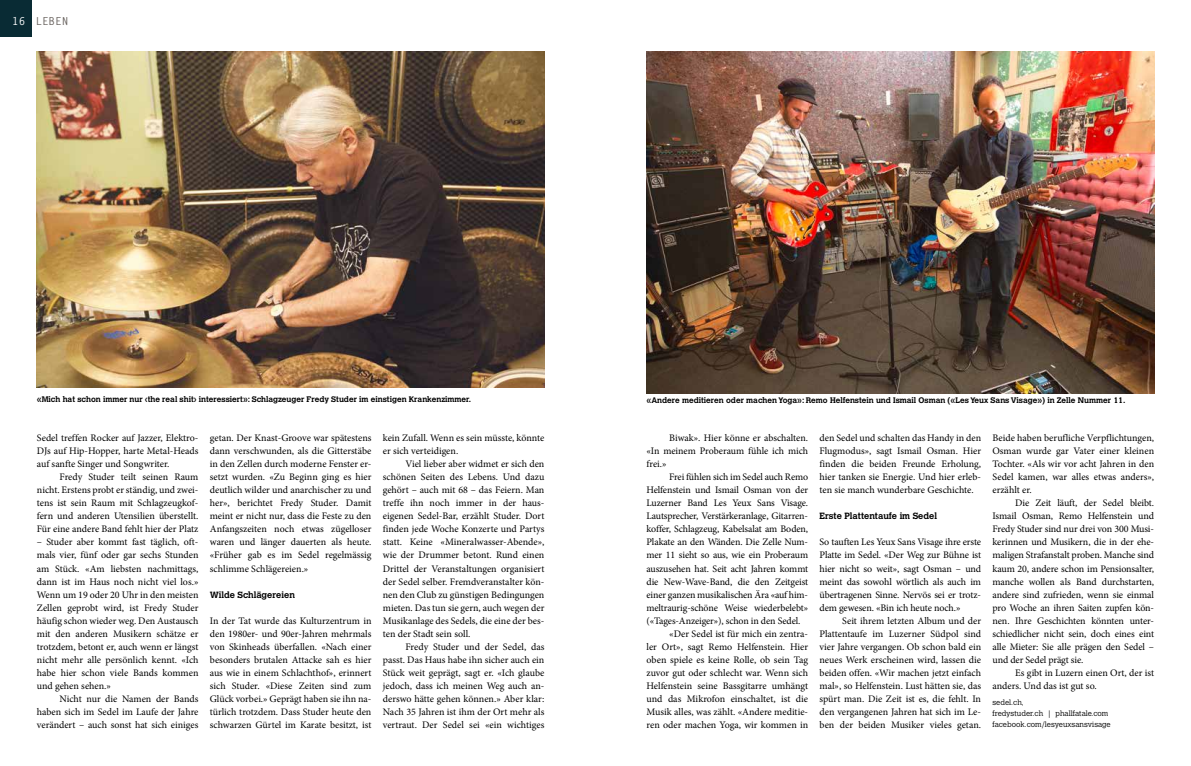
<style>
.page{position:relative;width:1191px;height:766px;background:#fff}
.page>*{position:absolute;margin:0;border:0;box-sizing:border-box;transform-origin:0 0}
.t1{font:700 11px "Letter Gothic Std";color:#66605c}
.t2{font:10px/13px "Minion Pro";letter-spacing:-.005em;color:#000;text-align:justify}
.t3{font:700 9px "Calvert MT Std";color:#000}
.t4{font:700 8px "Calvert MT Std";color:#000}
.t5{font:300 7.5px/11px "Calvert MT Std";color:#000}
.s1{color:#fff}
</style>
<div class="page">
<div style="left:0;top:0;width:31px;height:37px;background:#092b34"></div>
<img style="left:37px;top:51px;width:507px;height:336px">
<img style="left:646px;top:51px;width:508px;height:342px">
<p class="t1" style="left:12px;top:14px;width:58px"><span class="s1">16</span> LEBEN</p>
<p class="t4" style="left:37px;top:394px;width:436px">«Mich hat schon immer nur ‹the real shit› interessiert»: Schlagzeuger Fredy Studer im einstigen Krankenzimmer.</p>
<p class="t2" style="left:37px;top:431px;width:163px">Sedel treffen Rocker auf Jazzer, Elektro-DJs auf Hip-Hopper, harte Metal-Heads auf sanfte Singer und Songwriter.</p>
<p class="t2" style="left:37px;top:470px;width:163px;text-indent:23px">Fredy Studer teilt seinen Raum nicht. Erstens probt er ständig, und zwei&shy;tens ist sein Raum mit Schlagzeugkof&shy;fern und anderen Utensilien überstellt.<br>Für eine andere Band fehlt hier der Platz</p>
<p class="t2" style="left:37px;top:535px;width:163px">– Studer aber kommt fast täglich, oft&shy;mals vier, fünf oder gar sechs Stunden am Stück. «Am liebsten nachmittags, dann ist im Haus noch nicht viel los.» Wenn um 19 oder 20 Uhr in den meisten Zellen geprobt wird, ist Fredy Studer häufig schon wieder weg. Den Austausch mit den anderen Musikern schätze er trotzdem, betont er, auch wenn er längst nicht mehr alle persönlich kennt. «Ich habe hier schon viele Bands kommen und gehen sehen.»</p>
<p class="t2" style="left:37px;top:691px;width:163px;text-indent:23px">Nicht nur die Namen der Bands haben sich im Sedel im Laufe der Jahre verändert – auch sonst hat sich einiges</p>
<p class="t2" style="left:210px;top:431px;width:163px">getan. Der Knast-Groove war spätestens dann verschwunden, als die Gitterstäbe in den Zellen durch moderne Fenster er&shy;setzt wurden. «Zu Beginn ging es hier deutlich wilder und anarchischer zu und her», berichtet Fredy Studer. Damit meint er nicht nur, dass die Feste zu den Anfangszeiten noch etwas zügelloser waren und länger dauerten als heute. «Früher gab es im Sedel regelmässig schlimme Schlägereien.»</p>
<p class="t3" style="left:210px;top:588px;width:87px">Wilde Schlägereien</p>
<p class="t2" style="left:210px;top:613px;width:163px">In der Tat wurde das Kulturzentrum in den 1980er- und 90er-Jahren mehrmals von Skinheads überfallen. «Nach einer besonders brutalen Attacke sah es hier aus wie in einem Schlachthof», erinnert sich Studer. «Diese Zeiten sind zum Glück vorbei.» Geprägt haben sie ihn na&shy;türlich trotzdem. Dass Studer heute den schwarzen Gürtel im Karate besitzt, ist</p>
<p class="t2" style="left:383px;top:431px;width:163px">kein Zufall. Wenn es sein müsste, könnte er sich verteidigen.</p>
<p class="t2" style="left:383px;top:457px;width:163px;text-indent:23px">Viel lieber aber widmet er sich den schönen Seiten des Lebens. Und dazu gehört – auch mit 68 – das Feiern. Man treffe ihn noch immer in der haus&shy;eigenen Sedel-Bar, erzählt Studer. Dort finden jede Woche Konzerte und Partys statt. Keine «Mineralwasser-Abende», wie der Drummer betont. Rund einen Drittel der Veranstaltungen organisiert der Sedel selber. Fremdveranstalter kön&shy;nen den Club zu günstigen Bedingungen mieten. Das tun sie gern, auch wegen der Musikanlage des Sedels, die eine der bes&shy;ten der Stadt sein soll.</p>
<p class="t2" style="left:383px;top:639px;width:163px;text-indent:23px">Fredy Studer und der Sedel, das passt. Das Haus habe ihn sicher auch ein Stück weit geprägt, sagt er. «Ich glaube jedoch, dass ich meinen Weg auch an&shy;derswo hätte gehen können.» Aber klar:<br>Nach 35 Jahren ist ihm der Ort mehr als vertraut. Der Sedel sei «ein wichtiges</p>
<p class="t4" style="left:646px;top:394px;width:480px">«Andere meditieren oder machen Yoga»: Remo Helfenstein und Ismail Osman («Les Yeux Sans Visage») in Zelle Nummer 11.</p>
<p class="t2" style="left:646px;top:431px;width:163px;text-indent:23px">Biwak». Hier könne er abschalten. «In meinem Proberaum fühle ich mich frei.»</p>
<p class="t2" style="left:669px;top:470px;width:140px">Frei fühlen sich im Sedel auch Remo</p>
<p class="t2" style="left:646px;top:483px;width:163px">Helfenstein und Ismail Osman von der</p>
<p class="t2" style="left:646px;top:496px;width:163px">Luzerner Band Les Yeux Sans Visage.</p>
<p class="t2" style="left:646px;top:509px;width:163px">Lautsprecher, Verstärkeranlage, Gitarren-</p>
<p class="t2" style="left:646px;top:522px;width:163px">koffer, Schlagzeug, Kabelsalat am Boden,</p>
<p class="t2" style="left:646px;top:535px;width:163px">Plakate an den Wänden. Die Zelle Num-</p>
<p class="t2" style="left:646px;top:548px;width:163px">mer 11 sieht so aus, wie ein Proberaum</p>
<p class="t2" style="left:646px;top:561px;width:163px">auszusehen hat. Seit acht Jahren kommt</p>
<p class="t2" style="left:646px;top:574px;width:163px">die New-Wave-Band, die den Zeitgeist</p>
<p class="t2" style="left:646px;top:587px;width:163px">einer ganzen musikalischen Ära «auf him-</p>
<p class="t2" style="left:646px;top:600px;width:163px">meltraurig-schöne Weise wiederbelebt»</p>
<p class="t2" style="left:646px;top:613px;width:155px">(«Tages-Anzeiger»), schon in den Sedel.</p>
<p class="t2" style="left:669px;top:626px;width:140px">«Der Sedel ist für mich ein zentra-</p>
<p class="t2" style="left:646px;top:639px;width:163px">ler Ort», sagt Remo Helfenstein. Hier</p>
<p class="t2" style="left:646px;top:652px;width:163px">oben spiele es keine Rolle, ob sein Tag</p>
<p class="t2" style="left:646px;top:665px;width:163px">zuvor gut oder schlecht war. Wenn sich</p>
<p class="t2" style="left:646px;top:678px;width:163px">Helfenstein seine Bassgitarre umhängt</p>
<p class="t2" style="left:646px;top:691px;width:163px">und das Mikrofon einschaltet, ist die</p>
<p class="t2" style="left:646px;top:704px;width:163px">Musik alles, was zählt. «Andere meditie-</p>
<p class="t2" style="left:646px;top:717px;width:163px">ren oder machen Yoga, wir kommen in</p>
<p class="t2" style="left:819px;top:431px;width:163px">den Sedel und schalten das Handy in den Flugmodus», sagt Ismail Osman. Hier finden die beiden Freunde Erholung, hier tanken sie Energie. Und hier erleb&shy;ten sie manch wunderbare Geschichte.</p>
<p class="t3" style="left:819px;top:510px;width:119px">Erste Plattentaufe im Sedel</p>
<p class="t2" style="left:819px;top:535px;width:163px">So tauften Les Yeux Sans Visage ihre erste Platte im Sedel. «Der Weg zur Bühne ist hier nicht so weit», sagt Osman – und meint das sowohl wörtlich als auch im übertragenen Sinne. Nervös sei er trotz&shy;dem gewesen. «Bin ich heute noch.»</p>
<p class="t2" style="left:819px;top:613px;width:163px;text-indent:23px">Seit ihrem letzten Album und der Plattentaufe im Luzerner Südpol sind vier Jahre vergangen. Ob schon bald ein neues Werk erscheinen wird, lassen die beiden offen. «Wir machen jetzt einfach mal», so Helfenstein. Lust hätten sie, das spürt man. Die Zeit ist es, die fehlt. In den vergangenen Jahren hat sich im Le&shy;ben der beiden Musiker vieles getan.</p>
<p class="t2" style="left:992px;top:431px;width:163px">Beide haben berufliche Verpflichtungen, Osman wurde gar Vater einer kleinen Tochter. «Als wir vor acht Jahren in den Sedel kamen, war alles etwas anders», erzählt er.</p>
<p class="t2" style="left:992px;top:496px;width:163px;text-indent:23px">Die Zeit läuft, der Sedel bleibt.<br>Ismail Osman, Remo Helfenstein und Fredy Studer sind nur drei von 300 Musi&shy;kerinnen und Musikern, die in der ehe&shy;maligen Strafanstalt proben. Manche sind kaum 20, andere schon im Pensionsalter, manche wollen als Band durchstarten, andere sind zufrieden, wenn sie einmal pro Woche an ihren Saiten zupfen kön&shy;nen. Ihre Geschichten könnten unter&shy;schiedlicher nicht sein, doch eines eint alle Mieter: Sie alle prägen den Sedel – und der Sedel prägt sie.</p>
<p class="t2" style="left:992px;top:665px;width:163px;text-indent:23px">Es gibt in Luzern einen Ort, der ist anders. Und das ist gut so.</p>
<p class="t5" style="left:992px;top:697px;width:120px">sedel.ch,<br>fredystuder.ch | phallfatale.com facebook.com/lesyeuxsansvisage</p>
</div>
